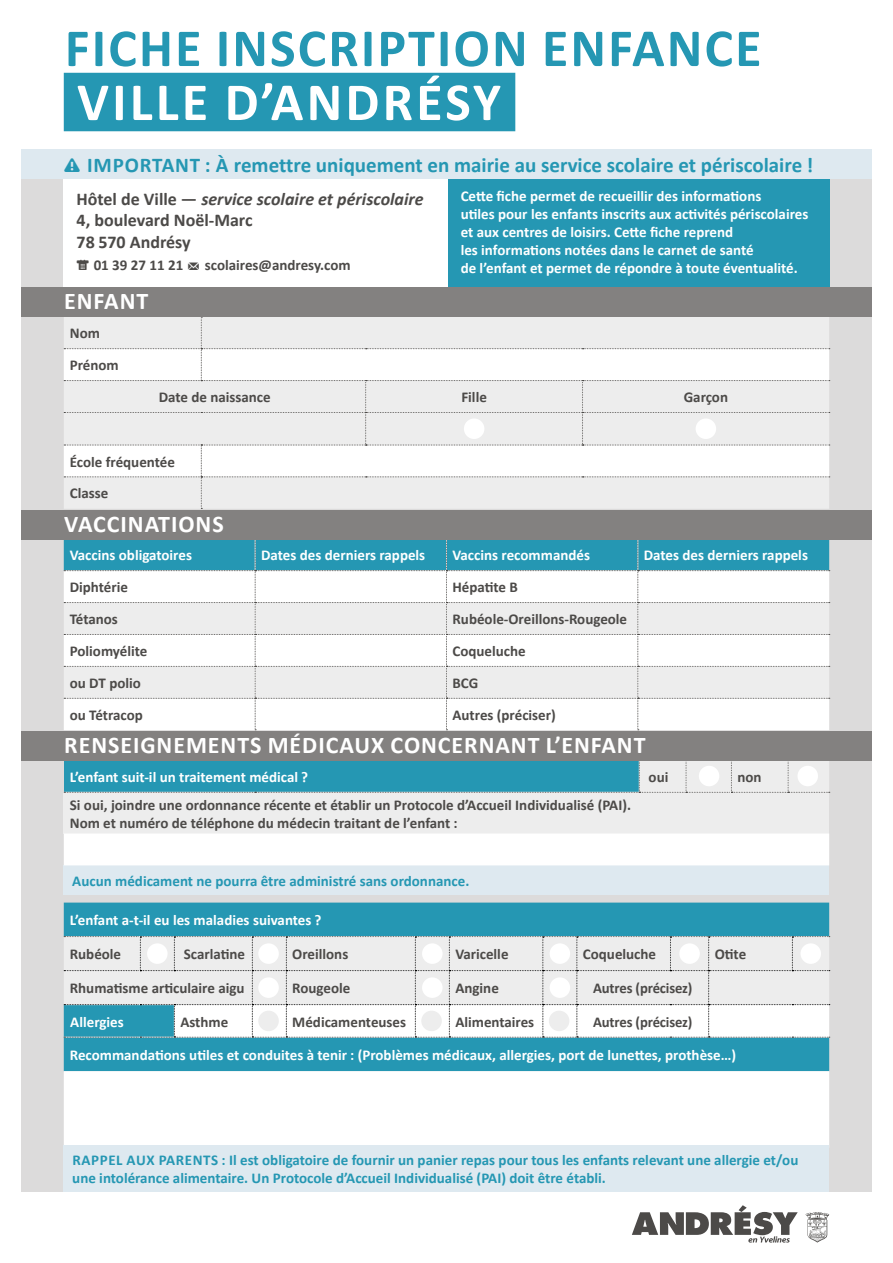
<style>
.page{position:relative;width:893px;height:1263px;background:#fff}
.page>*{position:absolute;margin:0;border:0;box-sizing:border-box;transform-origin:0 0}
.t1{font:700 54px "Calibri";letter-spacing:.04em;color:#2597b3}
.t2{font:700 54px "Calibri";letter-spacing:.06em;color:#fff}
.t3{font:700 24px "Calibri";letter-spacing:.04em;color:#fff}
.t4{font:700 21px "Calibri";color:#2597b3}
.t5{font:700 18px/21.6px "Calibri";color:#4c4a48}
.t6{font:700 15px/32px "Calibri";color:#4c4a48}
.t7{font:700 15px/18px "Calibri";color:#fff}
.t8{font:700 15px/18px "Calibri";color:#2597b3}
.s1{font-family:"Modern Pictograms";font-weight:400}
.s2{font-style:italic}
</style>
<div class="page">
<div style="left:21px;top:149px;width:851px;height:1042px;background:#dcdbdb"></div>
<div style="left:64px;top:73px;width:451px;height:58px;background:#2597b3"></div>
<svg style="left:806px;top:1212px;width:23px;height:30px"></svg>
<svg style="left:632px;top:1205px;width:166px;height:37px"></svg>
<div style="left:448px;top:179px;width:381px;height:109px;background:#2597b3"></div>
<div style="left:64px;top:865px;width:765px;height:30px;background:#dee9f0"></div>
<div style="left:64px;top:179px;width:384px;height:108px;background:#fff"></div>
<svg style="left:64px;top:317px;width:766px;height:192px;background:#f0f0f0"></svg>
<div style="left:464px;top:418px;width:20px;height:21px;background:#fff;border-radius:50%"></div>
<div style="left:696px;top:418px;width:20px;height:21px;background:#fff;border-radius:50%"></div>
<svg style="left:64px;top:540px;width:766px;height:190px;background:#d4e6ea"></svg>
<div style="left:64px;top:792px;width:765px;height:41px;background:#ededed"></div>
<div style="left:64px;top:833px;width:765px;height:32px;background:#fff"></div>
<svg style="left:64px;top:761px;width:766px;height:32px;background:#56aabf"></svg>
<div style="left:699px;top:766px;width:20px;height:20px;background:#fff;border-radius:50%"></div>
<div style="left:797px;top:766px;width:21px;height:20px;background:#fff;border-radius:50%"></div>
<div style="left:64px;top:902px;width:765px;height:34px;background:#2597b3"></div>
<svg style="left:64px;top:1038px;width:765px;height:106px;background:#badee7"></svg>
<svg style="left:64px;top:936px;width:766px;height:102px;background:#e3e8ea"></svg>
<div style="left:147px;top:943px;width:21px;height:21px;background:#fff;border-radius:50%"></div>
<div style="left:258px;top:943px;width:21px;height:21px;background:#fff;border-radius:50%"></div>
<div style="left:422px;top:943px;width:21px;height:21px;background:#fff;border-radius:50%"></div>
<div style="left:550px;top:943px;width:20px;height:21px;background:#fff;border-radius:50%"></div>
<div style="left:679px;top:943px;width:21px;height:21px;background:#fff;border-radius:50%"></div>
<div style="left:800px;top:943px;width:21px;height:21px;background:#fff;border-radius:50%"></div>
<div style="left:258px;top:977px;width:21px;height:21px;background:#fff;border-radius:50%"></div>
<div style="left:422px;top:977px;width:21px;height:21px;background:#fff;border-radius:50%"></div>
<div style="left:550px;top:977px;width:20px;height:21px;background:#fff;border-radius:50%"></div>
<div style="left:258px;top:1011px;width:21px;height:20px;background:#ededed;border-radius:50%"></div>
<div style="left:421px;top:1011px;width:21px;height:20px;background:#ededed;border-radius:50%"></div>
<div style="left:549px;top:1011px;width:20px;height:20px;background:#ededed;border-radius:50%"></div>
<div style="left:21px;top:287px;width:851px;height:30px;background:#838180"></div>
<div style="left:21px;top:510px;width:851px;height:30px;background:#838180"></div>
<div style="left:21px;top:731px;width:851px;height:30px;background:#838180"></div>
<div style="left:64px;top:1144px;width:765px;height:47px;background:#dee9f0"></div>
<div style="left:21px;top:149px;width:851px;height:30px;background:#dee9f0"></div>
<h1 class="t1" style="left:65px;top:10px;width:698px">FICHE INSCRIPTION ENFANCE</h1>
<h1 class="t2" style="left:77px;top:64px;width:425px">VILLE D’ANDRÉSY</h1>
<h3 class="t4" style="left:64px;top:150px;width:751px"><span class="s1">!</span> IMPORTANT : À remettre uniquement en mairie au service scolaire et périscolaire !</h3>
<p class="t5" style="left:77px;top:188px;width:349px">Hôtel de Ville ― <span class="s2">service scolaire et périscolaire<br></span>4, boulevard Noël-Marc<br>78 570 Andrésy</p>
<p class="t6" style="left:77px;top:249px;width:276px"><span class="s1">c</span> 01 39 27 11 21 <span class="s1">m</span> scolaires@andresy.com</p>
<h2 class="t3" style="left:64px;top:284px;width:86px">ENFANT</h2>
<p class="t6" style="left:70px;top:317px;width:51px">Nom<br>Prénom</p>
<p class="t7" style="left:461px;top:187px;width:349px">Cette fiche permet de recueillir des informations<br>utiles pour les enfants inscrits aux activités périscolaires et aux centres de loisirs. Cette fiche reprend<br>les informations notées dans le carnet de santé<br>de l’enfant et permet de répondre à toute éventualité.</p>
<p class="t6" style="left:159px;top:381px;width:114px">Date de naissance</p>
<p class="t6" style="left:461px;top:381px;width:27px">Fille</p>
<p class="t6" style="left:684px;top:381px;width:46px">Garçon</p>
<p class="t6" style="left:70px;top:445px;width:107px">École fréquentée<br>Classe</p>
<h2 class="t3" style="left:64px;top:507px;width:161px">VACCINATIONS</h2>
<p class="t7" style="left:70px;top:546px;width:124px">Vaccins obligatoires</p>
<p class="t7" style="left:261px;top:546px;width:166px">Dates des derniers rappels</p>
<p class="t7" style="left:452px;top:546px;width:139px">Vaccins recommandés</p>
<p class="t7" style="left:644px;top:546px;width:166px">Dates des derniers rappels</p>
<p class="t6" style="left:70px;top:571px;width:60px">Diphtérie</p>
<p class="t6" style="left:452px;top:571px;width:67px">Hépatite B</p>
<p class="t6" style="left:70px;top:603px;width:50px">Tétanos</p>
<p class="t6" style="left:452px;top:603px;width:176px">Rubéole-Oreillons-Rougeole</p>
<p class="t6" style="left:70px;top:635px;width:79px">Poliomyélite</p>
<p class="t6" style="left:452px;top:635px;width:75px">Coqueluche</p>
<p class="t6" style="left:70px;top:667px;width:73px">ou DT polio</p>
<p class="t6" style="left:452px;top:667px;width:27px">BCG</p>
<p class="t6" style="left:70px;top:699px;width:75px">ou Tétracop</p>
<p class="t6" style="left:452px;top:699px;width:105px">Autres (préciser)</p>
<h2 class="t3" style="left:64px;top:728px;width:583px">RENSEIGNEMENTS MÉDICAUX CONCERNANT L’ENFANT</h2>
<p class="t7" style="left:70px;top:767px;width:240px">L’enfant suit-il un traitement médical ?</p>
<p class="t6" style="left:649px;top:760px;width:21px">oui</p>
<p class="t6" style="left:737px;top:760px;width:26px">non</p>
<p class="t6" style="left:70px;top:795px;width:563px;line-height:18px">Si oui, joindre une ordonnance récente et établir un Protocole d’Accueil Individualisé (PAI).<br>Nom et numéro de téléphone du médecin traitant de l’enfant :</p>
<p class="t8" style="left:72px;top:872px;width:399px">Aucun médicament ne pourra être administré sans ordonnance.</p>
<p class="t7" style="left:70px;top:911px;width:253px">L’enfant a-t-il eu les maladies suivantes ?</p>
<p class="t6" style="left:70px;top:938px;width:53px">Rubéole</p>
<p class="t6" style="left:184px;top:938px;width:63px">Scarlatine</p>
<p class="t6" style="left:292px;top:938px;width:58px">Oreillons</p>
<p class="t6" style="left:455px;top:938px;width:55px">Varicelle</p>
<p class="t6" style="left:583px;top:938px;width:75px">Coqueluche</p>
<p class="t6" style="left:715px;top:938px;width:33px">Otite</p>
<p class="t6" style="left:70px;top:972px;width:176px">Rhumatisme articulaire aigu</p>
<p class="t6" style="left:292px;top:972px;width:60px">Rougeole</p>
<p class="t6" style="left:455px;top:972px;width:45px">Angine</p>
<p class="t6" style="left:593px;top:972px;width:101px">Autres (précisez)</p>
<p class="t7" style="left:70px;top:1012px;width:55px">Allergies</p>
<p class="t6" style="left:180px;top:1005px;width:49px">Asthme</p>
<p class="t6" style="left:292px;top:1005px;width:115px">Médicamenteuses</p>
<p class="t6" style="left:455px;top:1005px;width:80px">Alimentaires</p>
<p class="t6" style="left:593px;top:1005px;width:101px">Autres (précisez)</p>
<p class="t7" style="left:70px;top:1045px;width:668px">Recommandations utiles et conduites à tenir : (Problèmes médicaux, allergies, port de lunettes, prothèse…)</p>
<p class="t8" style="left:72px;top:1150px;width:728px">RAPPEL AUX PARENTS : Il est obligatoire de fournir un panier repas pour tous les enfants relevant une allergie et/ou une intolérance alimentaire. Un Protocole d’Accueil Individualisé (PAI) doit être établi.</p>
</div>
